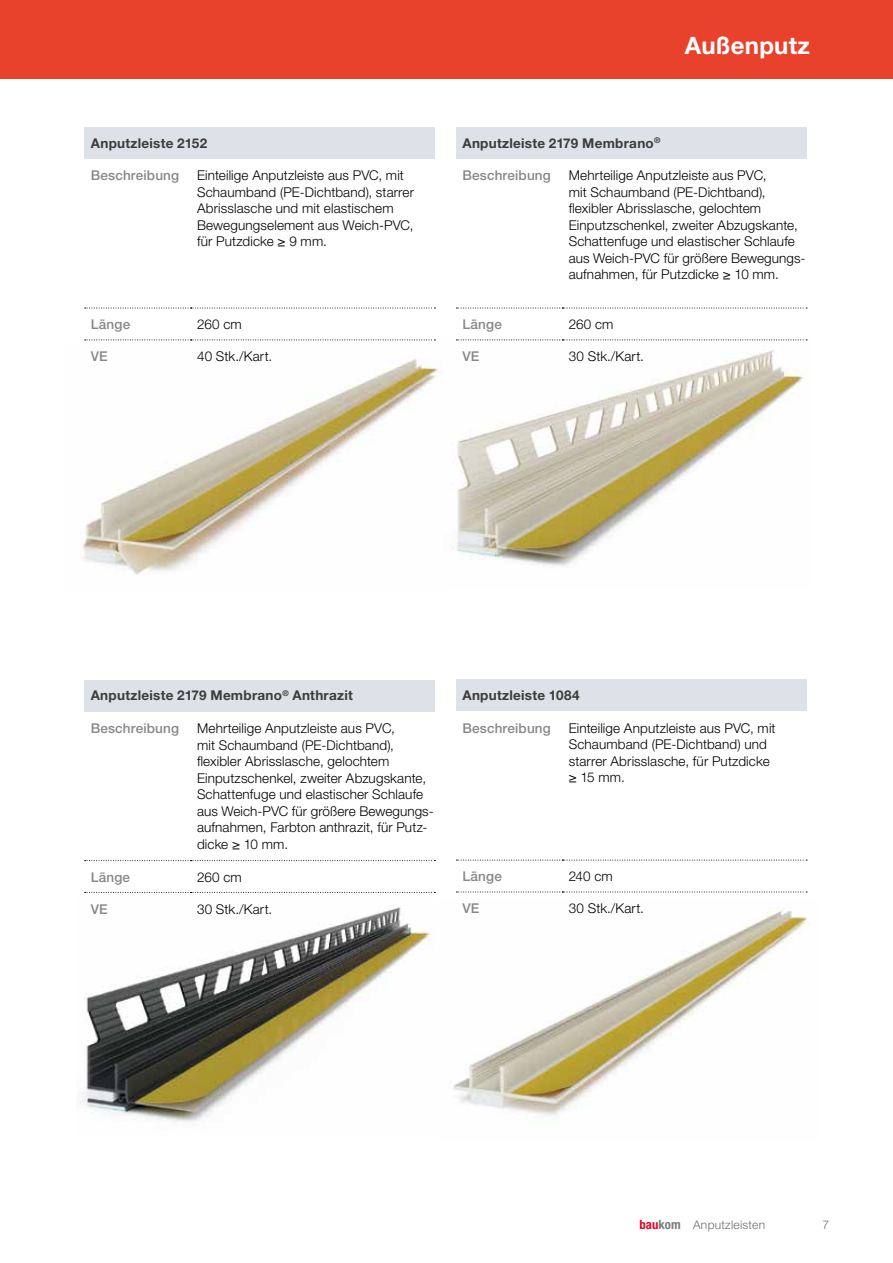
<style>
.page{position:relative;width:893px;height:1263px;background:#fff}
.page>*{position:absolute;margin:0;border:0;box-sizing:border-box;transform-origin:0 0}
.t1{font:700 24px "Helvetica Neue LT Pro";letter-spacing:.01em;color:#fff}
.t2{font:300 13.5px/16.5px "Helvetica Neue LT Pro";letter-spacing:.01em;color:#000}
.t3{font:700 13.5px "Helvetica Neue LT Pro";letter-spacing:.02em;color:#3c3c3b}
.t4{font:500 13.5px "Helvetica Neue";letter-spacing:.015em;color:#878787}
.t5{font:300 12px "Helvetica Neue";letter-spacing:.02em;color:#706f6f}
.s1{font-weight:700;font-stretch:condensed;font-size:12.75px;color:#e4042a}
.s2{font-weight:700;font-stretch:condensed;font-size:12.75px;color:#7c7b7b}
</style>
<div class="page">
<img style="left:453px;top:910px;width:364px;height:205px">
<img style="left:84px;top:907px;width:347px;height:215px">
<img style="left:82px;top:359px;width:356px;height:216px">
<div style="left:0;top:0;width:893px;height:79px;background:#e8412c"></div>
<img style="left:452px;top:339px;width:356px;height:227px">
<div style="left:84px;top:680px;width:351px;height:32px;background:#dce2e7"></div>
<svg style="left:85px;top:860px;width:350px;height:1px"></svg>
<svg style="left:85px;top:892px;width:350px;height:1px"></svg>
<div style="left:84px;top:127px;width:351px;height:32px;background:#dce2e7"></div>
<svg style="left:85px;top:308px;width:350px;height:1px"></svg>
<svg style="left:85px;top:340px;width:350px;height:1px"></svg>
<div style="left:456px;top:127px;width:350px;height:32px;background:#dce2e7"></div>
<svg style="left:456px;top:308px;width:351px;height:1px"></svg>
<svg style="left:456px;top:340px;width:351px;height:1px"></svg>
<div style="left:456px;top:679px;width:350px;height:32px;background:#dce2e7"></div>
<svg style="left:456px;top:860px;width:351px;height:1px"></svg>
<svg style="left:456px;top:892px;width:351px;height:1px"></svg>
<p class="t3" style="left:91px;top:135px;width:118px">Anputzleiste 2152</p>
<p class="t4" style="left:91px;top:168px;width:90px">Beschreibung</p>
<p class="t2" style="left:197px;top:167px;width:218px">Einteilige Anputzleiste aus PVC, mit<br>Schaumband (PE-Dichtband), starrer<br>Abrisslasche und mit elastischem<br>Bewegungselement aus Weich-PVC, für Putzdicke ≥ 9 mm.</p>
<p class="t4" style="left:91px;top:316px;width:41px">Länge</p>
<p class="t2" style="left:197px;top:316px;width:46px">260 cm</p>
<p class="t4" style="left:91px;top:348px;width:18px">VE</p>
<p class="t2" style="left:197px;top:348px;width:77px">40 Stk./Kart.</p>
<h1 class="t1" style="left:685px;top:31px;width:127px">Außenputz</h1>
<p class="t3" style="left:462px;top:134px;width:199px">Anputzleiste 2179 Membrano<sup>®</sup></p>
<p class="t4" style="left:462px;top:168px;width:90px">Beschreibung</p>
<p class="t2" style="left:569px;top:167px;width:238px">Mehrteilige Anputzleiste aus PVC,<br>mit Schaumband (PE-Dichtband), flexibler Abrisslasche, gelochtem Einputzschenkel, zweiter Abzugskante, Schattenfuge und elastischer Schlaufe aus Weich-PVC für größere Bewegungs&shy;aufnahmen, für Putzdicke ≥ 10 mm.</p>
<p class="t4" style="left:462px;top:316px;width:41px">Länge</p>
<p class="t2" style="left:569px;top:316px;width:46px">260 cm</p>
<p class="t4" style="left:462px;top:348px;width:18px">VE</p>
<p class="t2" style="left:569px;top:348px;width:77px">30 Stk./Kart.</p>
<p class="t3" style="left:91px;top:687px;width:264px">Anputzleiste 2179 Membrano<sup>®</sup> Anthrazit</p>
<p class="t4" style="left:91px;top:720px;width:90px">Beschreibung</p>
<p class="t2" style="left:197px;top:720px;width:238px">Mehrteilige Anputzleiste aus PVC,<br>mit Schaumband (PE-Dichtband), flexibler Abrisslasche, gelochtem Einputzschenkel, zweiter Abzugskante, Schattenfuge und elastischer Schlaufe aus Weich-PVC für größere Bewegungs&shy;aufnahmen, Farbton anthrazit, für Putz&shy;dicke ≥ 10 mm.</p>
<p class="t4" style="left:91px;top:869px;width:41px">Länge</p>
<p class="t2" style="left:197px;top:868px;width:46px">260 cm</p>
<p class="t4" style="left:91px;top:901px;width:18px">VE</p>
<p class="t2" style="left:197px;top:900px;width:77px">30 Stk./Kart.</p>
<p class="t3" style="left:462px;top:686px;width:119px">Anputzleiste 1084</p>
<p class="t4" style="left:462px;top:720px;width:90px">Beschreibung</p>
<p class="t2" style="left:569px;top:719px;width:208px">Einteilige Anputzleiste aus PVC, mit<br>Schaumband (PE-Dichtband) und starrer Abrisslasche, für Putzdicke ≥ 15 mm.</p>
<p class="t4" style="left:462px;top:868px;width:41px">Länge</p>
<p class="t2" style="left:569px;top:868px;width:46px">240 cm</p>
<p class="t4" style="left:462px;top:900px;width:18px">VE</p>
<p class="t2" style="left:569px;top:900px;width:77px">30 Stk./Kart.</p>
<p class="t5" style="left:639px;top:1218px;width:127px"><span class="s1">bau</span><span class="s2">kom</span> Anputzleisten</p>
<p class="t5" style="left:822px;top:1218px;width:8px">7</p>
</div>
